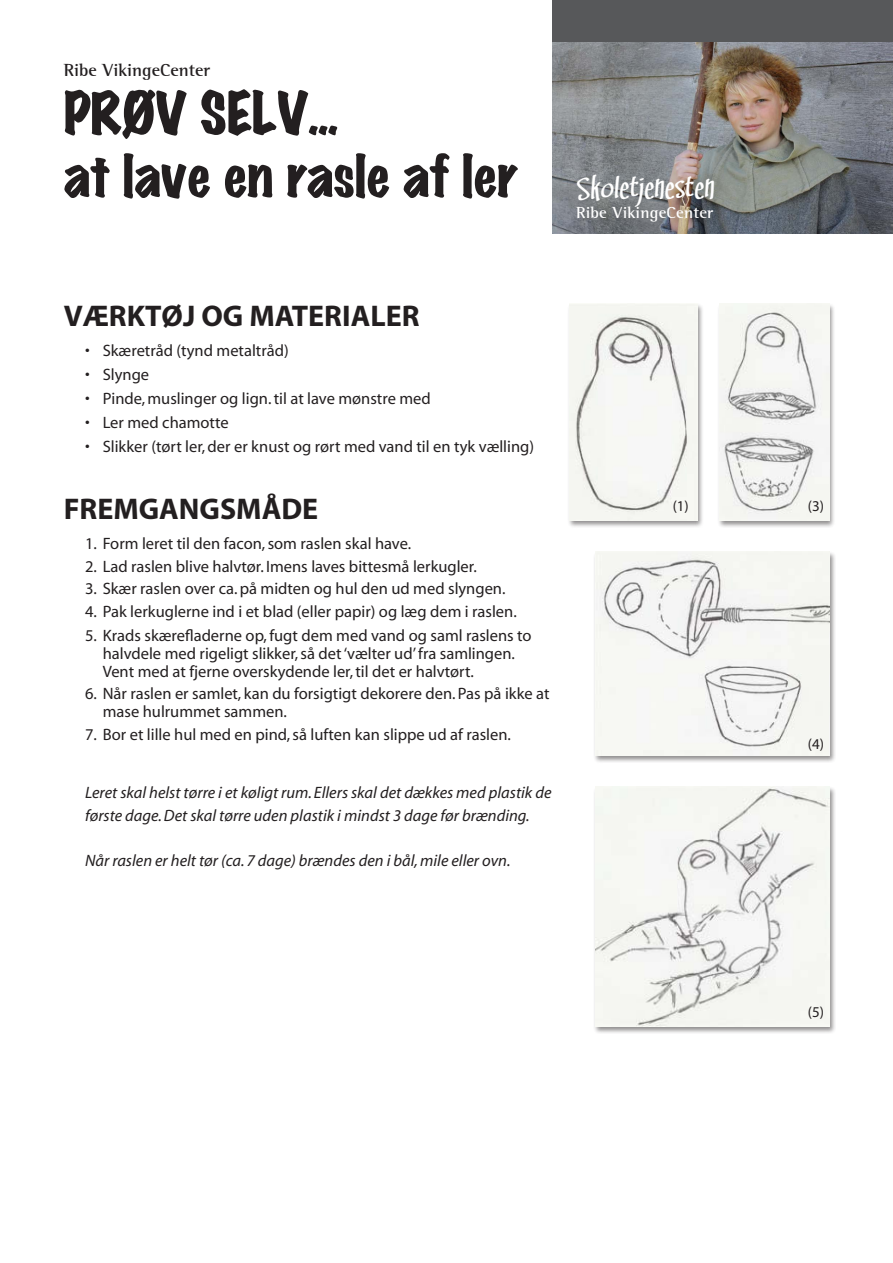
<style>
.page{position:relative;width:893px;height:1263px;background:#fff}
.page>*{position:absolute;margin:0;border:0;box-sizing:border-box;transform-origin:0 0}
.t1{font:52.5px "Marker Felt Wide";color:#231f20}
.t2{font:37.5px "Swing Set BB";color:#fff}
.t3{font:700 30px "Myriad";color:#231f20}
.t4{font:700 18px "Rotis Semi Serif 65";color:#231f20}
.t5{font:16.5px "Myriad";color:#231f20}
.t6{font:italic 16.5px "Myriad";color:#231f20}
.t7{font:700 16.5px "Rotis Semi Serif 65";letter-spacing:.01em;color:#fff}
.t8{font:15px "Myriad";color:#231f20}
</style>
<div class="page">
<div style="left:553px;top:0;width:340px;height:234px;background:#57585a"></div>
<img style="left:553px;top:43px;width:340px;height:191px">
<div style="left:567px;top:303px;width:137px;height:226px;background:#231f20;opacity:.5"></div>
<img style="left:570px;top:303px;width:127px;height:217px">
<div style="left:593px;top:551px;width:243px;height:212px;background:#231f20;opacity:.5"></div>
<img style="left:595px;top:552px;width:234px;height:203px">
<div style="left:717px;top:303px;width:118px;height:225px;background:#231f20;opacity:.5"></div>
<img style="left:720px;top:303px;width:109px;height:217px">
<div style="left:593px;top:786px;width:243px;height:248px;background:#231f20;opacity:.5"></div>
<img style="left:595px;top:787px;width:234px;height:239px">
<p class="t4" style="left:64px;top:60px;width:148px">Ribe VikingeCenter</p>
<p class="t1" style="left:64px;top:86px;width:275px">PROV SELV...</p>
<p class="t1" style="left:64px;top:149px;width:455px">at lave en rasle af ler</p>
<p class="t2" style="left:576px;top:172px;width:140px">Skoletjenesten</p>
<p class="t7" style="left:576px;top:202px;width:139px">Ribe VikingeCenter</p>
<p class="t3" style="left:64px;top:300px;width:357px">VÆRKTØJ OG MATERIALER</p>
<p class="t5" style="left:85px;top:342px;width:205px">• Skæretråd (tynd metaltråd)</p>
<p class="t5" style="left:85px;top:366px;width:66px">• Slynge</p>
<p class="t5" style="left:85px;top:390px;width:347px">• Pinde, muslinger og lign.til at lave mønstre med</p>
<p class="t5" style="left:85px;top:414px;width:145px">• Ler med chamotte</p>
<p class="t5" style="left:85px;top:438px;width:450px">• Slikker (tørt ler, der er knust og rørt med vand til en tyk vælling)</p>
<p class="t3" style="left:64px;top:494px;width:256px">FREMGANGSMÅDE</p>
<p class="t5" style="left:85px;top:536px;width:328px">1. Form leret til den facon,som raslen skal have.</p>
<p class="t5" style="left:85px;top:558px;width:393px">2. Lad raslen blive halvtør. Imens laves bittesmå lerkugler.</p>
<p class="t5" style="left:85px;top:581px;width:422px">3. Skær raslen over ca.på midten og hul den ud med slyngen.</p>
<p class="t5" style="left:85px;top:603px;width:433px">4. Pak lerkuglerne ind i et blad (eller papir) og læg dem i raslen.</p>
<p class="t5" style="left:85px;top:627px;width:448px">5. Krads skærefladerne op,fugt dem med vand og saml raslens to</p>
<p class="t5" style="left:103px;top:645px;width:414px">halvdele med rigeligt slikker,så det‘vælter ud’fra samlingen.</p>
<p class="t5" style="left:103px;top:663px;width:373px">Vent med at fjerne overskydende ler,til det er halvtørt.</p>
<p class="t5" style="left:85px;top:686px;width:466px">6. Når raslen er samlet, kan du forsigtigt dekorere den. Pas på ikke at</p>
<p class="t5" style="left:103px;top:704px;width:186px">mase hulrummet sammen.</p>
<p class="t5" style="left:85px;top:726px;width:427px">7. Bor et lille hul med en pind,så luften kan slippe ud af raslen.</p>
<p class="t6" style="left:85px;top:785px;width:468px">Leret skal helst tørre i et køligt rum. Ellers skal det dækkes med plastik de</p>
<p class="t6" style="left:85px;top:807px;width:446px">første dage. Det skal tørre uden plastik i mindst 3 dage før brænding.</p>
<p class="t6" style="left:85px;top:852px;width:427px">Når raslen er helt tør (ca. 7 dage) brændes den i bål, mile eller ovn.</p>
<p class="t8" style="left:673px;top:498px;width:18px">(1)</p>
<p class="t8" style="left:808px;top:498px;width:18px">(3)</p>
<p class="t8" style="left:808px;top:736px;width:18px">(4)</p>
<p class="t8" style="left:808px;top:1004px;width:18px">(5)</p>
</div>
